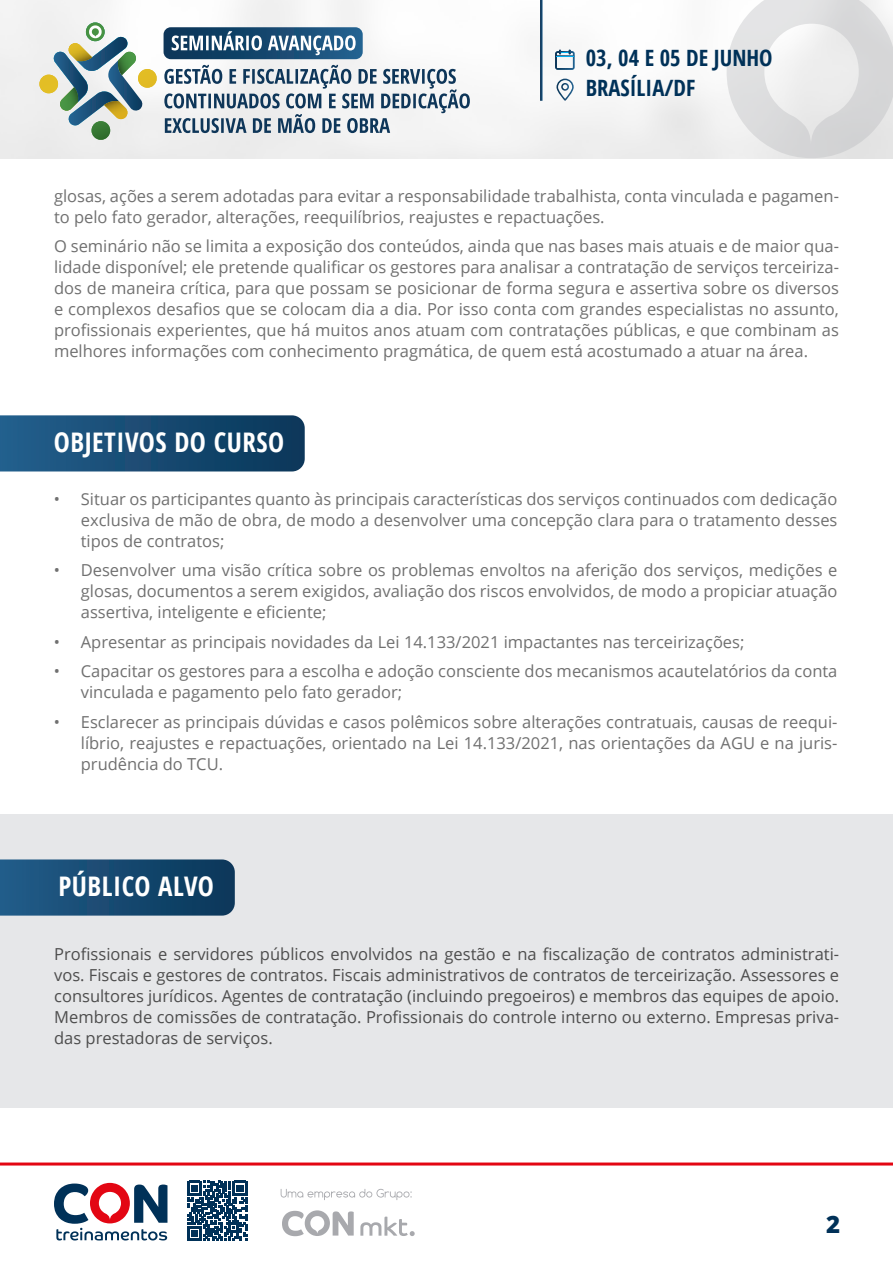
<style>
.page{position:relative;width:893px;height:1263px;background:#fff}
.page>*{position:absolute;margin:0;border:0;box-sizing:border-box;transform-origin:0 0}
.t1{font:700 condensed 27px "Open Sans";letter-spacing:.02em;color:#fff}
.t2{font:800 24px "Open Sans";color:#003158}
.t3{font:700 condensed 22.5px/29.8px "Open Sans";color:#003158}
.t4{font:16.5px/21px "Open Sans";color:#707070;text-align:justify}
.t5{font:16.5px/21px "Open Sans";color:#4d4d4d;text-align:justify}
</style>
<div class="page">
<img style="left:0;top:0;width:893px;height:158px">
<svg style="left:0;top:1162px;width:893px;height:79px"></svg>
<svg style="left:281px;top:1189px;width:131px;height:11px"></svg>
<svg style="left:360px;top:1216px;width:55px;height:20px"></svg>
<svg style="left:282px;top:1210px;width:72px;height:26px"></svg>
<svg style="left:54px;top:1183px;width:113px;height:57px"></svg>
<svg style="left:187px;top:1181px;width:60px;height:60px"></svg>
<svg style="left:555px;top:49px;width:20px;height:21px"></svg>
<hr style="left:540px;top:0;width:3px;height:101px;background:#fff">
<svg style="left:556px;top:79px;width:18px;height:22px"></svg>
<svg style="left:39px;top:23px;width:118px;height:117px"></svg>
<div style="left:164px;top:27px;width:199px;height:32px;background:linear-gradient(to right,#083153,#23608d);border-radius:7px"></div>
<svg style="left:172px;top:31px;width:184px;height:24px"></svg>
<svg style="left:164px;top:65px;width:306px;height:68px"></svg>
<div style="left:0;top:814px;width:893px;height:294px;background:#e6e7e9"></div>
<svg style="left:0;top:859px;width:235px;height:56px;background:#194b72"></svg>
<svg style="left:0;top:415px;width:305px;height:56px;background:#194c74"></svg>
<h3 class="t3" style="left:586px;top:43px;width:188px">03, 04 E 05 DE JUNHO<br>BRASÍLIA/DF</h3>
<p class="t4" style="left:54px;top:185px;width:786px">glosas, ações a serem adotadas para evitar a responsabilidade trabalhista, conta vinculada e pagamen&shy;to pelo fato gerador, alterações, reequilíbrios, reajustes e repactuações.</p>
<p class="t4" style="left:54px;top:235px;width:786px">O seminário não se limita a exposição dos conteúdos, ainda que nas bases mais atuais e de maior qua&shy;lidade disponível; ele pretende qualificar os gestores para analisar a contratação de serviços terceiriza&shy;dos de maneira crítica, para que possam se posicionar de forma segura e assertiva sobre os diversos e complexos desafios que se colocam dia a dia. Por isso conta com grandes especialistas no assunto, profissionais experientes, que há muitos anos atuam com contratações públicas, e que combinam as melhores informações com conhecimento pragmática, de quem está acostumado a atuar na área.</p>
<p class="t1" style="left:54px;top:424px;width:232px">OBJETIVOS DO CURSO</p>
<p class="t4" style="left:81px;top:488px;width:758px;text-indent:-27px">• Situar os participantes quanto às principais características dos serviços continuados com dedicação exclusiva de mão de obra, de modo a desenvolver uma concepção clara para o tratamento desses tipos de contratos;</p>
<p class="t4" style="left:81px;top:559px;width:758px;text-indent:-27px">• Desenvolver uma visão crítica sobre os problemas envoltos na aferição dos serviços, medições e glosas, documentos a serem exigidos, avaliação dos riscos envolvidos, de modo a propiciar atuação assertiva, inteligente e eficiente;</p>
<p class="t4" style="left:54px;top:631px;width:692px">• Apresentar as principais novidades da Lei 14.133/2021 impactantes nas terceirizações;</p>
<p class="t4" style="left:81px;top:660px;width:758px;text-indent:-27px">• Capacitar os gestores para a escolha e adoção consciente dos mecanismos acautelatórios da conta vinculada e pagamento pelo fato gerador;</p>
<p class="t4" style="left:81px;top:711px;width:758px;text-indent:-27px">• Esclarecer as principais dúvidas e casos polêmicos sobre alterações contratuais, causas de reequi&shy;líbrio, reajustes e repactuações, orientado na Lei 14.133/2021, nas orientações da AGU e na juris&shy;prudência do TCU.</p>
<p class="t1" style="left:58px;top:868px;width:157px">PÚBLICO ALVO</p>
<p class="t5" style="left:54px;top:943px;width:786px">Profissionais e servidores públicos envolvidos na gestão e na fiscalização de contratos administrati&shy;vos. Fiscais e gestores de contratos. Fiscais administrativos de contratos de terceirização. Assessores e consultores jurídicos. Agentes de contratação (incluindo pregoeiros) e membros das equipes de apoio.<br>Membros de comissões de contratação. Profissionais do controle interno ou externo. Empresas priva&shy;das prestadoras de serviços.</p>
<h2 class="t2" style="left:826px;top:1206px;width:16px">2</h2>
</div>
